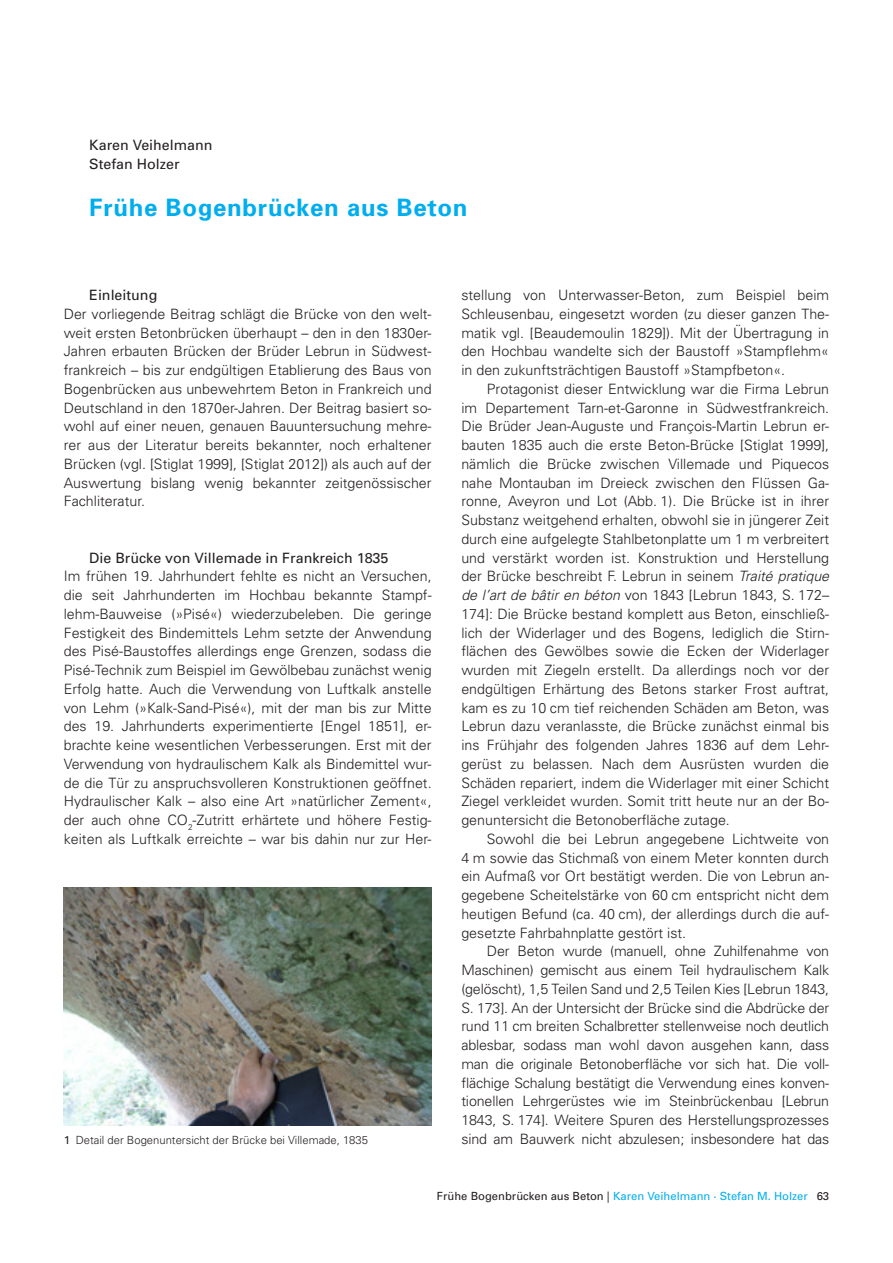
<style>
.page{position:relative;width:893px;height:1263px;background:#fff}
.page>*{position:absolute;margin:0;border:0;box-sizing:border-box;transform-origin:0 0}
.Doku_Headline_blau{font:700 24px "Univers";letter-spacing:.03em;color:#00aeef}
.Doku_Fließtext{font:300 14.25px/18.8px "Univers";color:#231f20;text-align:justify}
.Doku_Fließtext_ohne{font:300 14.25px/18.8px "Univers";color:#231f20;text-align:justify}
.Doku_Zwischenhead_sc{font:14.25px "Univers";color:#231f20}
.Autor{font:14.25px "Univers";color:#231f20}
.Doku_Kolumnentitel{font:11.25px "Univers";color:#00aeef}
.Doku_Abb__Bildbeschr{font:300 11.25px "Univers";color:#231f20}
.t1{font:11.25px "Univers";color:#231f20}
.s1{font-weight:400}
.s2{font-style:italic}
.s3{color:#231f20}
</style>
<div class="page">
<img style="left:64px;top:887px;width:368px;height:238px">
<p class="Autor" style="left:89px;top:137px;width:125px">Karen Veihelmann</p>
<p class="Autor" style="left:89px;top:155px;width:92px">Stefan Holzer</p>
<p class="Doku_Headline_blau" style="left:89px;top:193px;width:380px">Frühe Bogenbrücken aus Beton</p>
<p class="Doku_Zwischenhead_sc" style="left:89px;top:287px;width:70px">Einleitung</p>
<p class="Doku_Fließtext_ohne" style="left:64px;top:304px;width:369px">Der vorliegende Beitrag schlägt die Brücke von den welt&shy;weit ersten Betonbrücken überhaupt – den in den 1830er-Jahren erbauten Brücken der Brüder Lebrun in Südwest&shy;frankreich – bis zur endgültigen Etablierung des Baus von Bogenbrücken aus unbewehrtem Beton in Frankreich und Deutschland in den 1870er-Jahren. Der Beitrag basiert so&shy;wohl auf einer neuen, genauen Bauuntersuchung mehre&shy;rer aus der Literatur bereits bekannter, noch erhaltener Brücken (vgl. [Stiglat 1999], [Stiglat 2012]) als auch auf der Auswertung bislang wenig bekannter zeitgenössischer Fachliteratur.</p>
<p class="Doku_Zwischenhead_sc" style="left:89px;top:549px;width:301px">Die Brücke von Villemade in Frankreich 1835</p>
<p class="Doku_Fließtext_ohne" style="left:64px;top:567px;width:369px">Im frühen 19. Jahrhundert fehlte es nicht an Versuchen, die seit Jahrhunderten im Hochbau bekannte Stampf&shy;lehm-Bauweise (»Pisé«) wiederzubeleben. Die geringe Festigkeit des Bindemittels Lehm setzte der Anwendung des Pisé-Baustoffes allerdings enge Grenzen, sodass die Pisé-Technik zum Beispiel im Gewölbebau zunächst wenig Erfolg hatte. Auch die Verwendung von Luftkalk anstelle von Lehm (»Kalk-Sand-Pisé«), mit der man bis zur Mitte des 19. Jahrhunderts experimentierte [Engel 1851], er&shy;brachte keine wesentlichen Verbesserungen. Erst mit der Verwendung von hydraulischem Kalk als Bindemittel wur&shy;de die Tür zu anspruchsvolleren Konstruktionen geöffnet.<br>Hydraulischer Kalk – also eine Art »natürlicher Zement«, der auch ohne CO<sub>2</sub>-Zutritt erhärtete und höhere Festig&shy;keiten als Luftkalk erreichte – war bis dahin nur zur Her-</p>
<p class="Doku_Abb__Bildbeschr" style="left:64px;top:1133px;width:306px"><span class="s1">1</span> Detail der Bogenuntersicht der Brücke bei Villemade, 1835</p>
<p class="Doku_Fließtext_ohne" style="left:461px;top:286px;width:369px">stellung von Unterwasser-Beton, zum Beispiel beim Schleusenbau, eingesetzt worden (zu dieser ganzen The&shy;matik vgl. [Beaudemoulin 1829]). Mit der Übertragung in den Hochbau wandelte sich der Baustoff »Stampflehm« in den zukunftsträchtigen Baustoff »Stampfbeton«.</p>
<p class="Doku_Fließtext" style="left:461px;top:379px;width:369px;text-indent:26px">Protagonist dieser Entwicklung war die Firma Lebrun im Departement Tarn-et-Garonne in Südwestfrankreich.<br>Die Brüder Jean-Auguste und François-Martin Lebrun er&shy;bauten 1835 auch die erste Beton-Brücke [Stiglat 1999], nämlich die Brücke zwischen Villemade und Piquecos nahe Montauban im Dreieck zwischen den Flüssen Ga&shy;ronne, Aveyron und Lot (Abb. 1). Die Brücke ist in ihrer Substanz weitgehend erhalten, obwohl sie in jüngerer Zeit durch eine aufgelegte Stahlbetonplatte um 1 m verbreitert und verstärkt worden ist. Konstruktion und Herstellung der Brücke beschreibt F. Lebrun in seinem <span class="s2">Traité pratique de l’art de bâtir en béton</span> von 1843 [Lebrun 1843, S. 172– 174]: Die Brücke bestand komplett aus Beton, einschließ&shy;lich der Widerlager und des Bogens, lediglich die Stirn&shy;flächen des Gewölbes sowie die Ecken der Widerlager wurden mit Ziegeln erstellt. Da allerdings noch vor der endgültigen Erhärtung des Betons starker Frost auftrat, kam es zu 10 cm tief reichenden Schäden am Beton, was Lebrun dazu veranlasste, die Brücke zunächst einmal bis ins Frühjahr des folgenden Jahres 1836 auf dem Lehr&shy;gerüst zu belassen. Nach dem Ausrüsten wurden die Schäden repariert, indem die Widerlager mit einer Schicht Ziegel verkleidet wurden. Somit tritt heute nur an der Bo&shy;genuntersicht die Betonoberfläche zutage.</p>
<p class="Doku_Fließtext" style="left:461px;top:829px;width:369px;text-indent:26px">Sowohl die bei Lebrun angegebene Lichtweite von 4 m sowie das Stichmaß von einem Meter konnten durch ein Aufmaß vor Ort bestätigt werden. Die von Lebrun an&shy;gegebene Scheitelstärke von 60 cm entspricht nicht dem heutigen Befund (ca. 40 cm), der allerdings durch die auf&shy;gesetzte Fahrbahnplatte gestört ist.</p>
<p class="Doku_Fließtext" style="left:461px;top:942px;width:369px;text-indent:26px">Der Beton wurde (manuell, ohne Zuhilfenahme von Maschinen) gemischt aus einem Teil hydraulischem Kalk (gelöscht), 1,5 Teilen Sand und 2,5 Teilen Kies [Lebrun 1843, S. 173]. An der Untersicht der Brücke sind die Abdrücke der rund 11 cm breiten Schalbretter stellenweise noch deutlich ablesbar, sodass man wohl davon ausgehen kann, dass man die originale Betonoberfläche vor sich hat. Die voll&shy;flächige Schalung bestätigt die Verwendung eines konven&shy;tionellen Lehrgerüstes wie im Steinbrückenbau [Lebrun 1843, S. 174]. Weitere Spuren des Herstellungsprozesses sind am Bauwerk nicht abzulesen; insbesondere hat das</p>
<p class="Doku_Kolumnentitel" style="left:437px;top:1189px;width:372px"><span class="s3">Frühe Bogenbrücken aus Beton |</span> Karen Veihelmann · Stefan M. Holzer</p>
<p class="t1" style="left:817px;top:1189px;width:14px">63</p>
</div>
